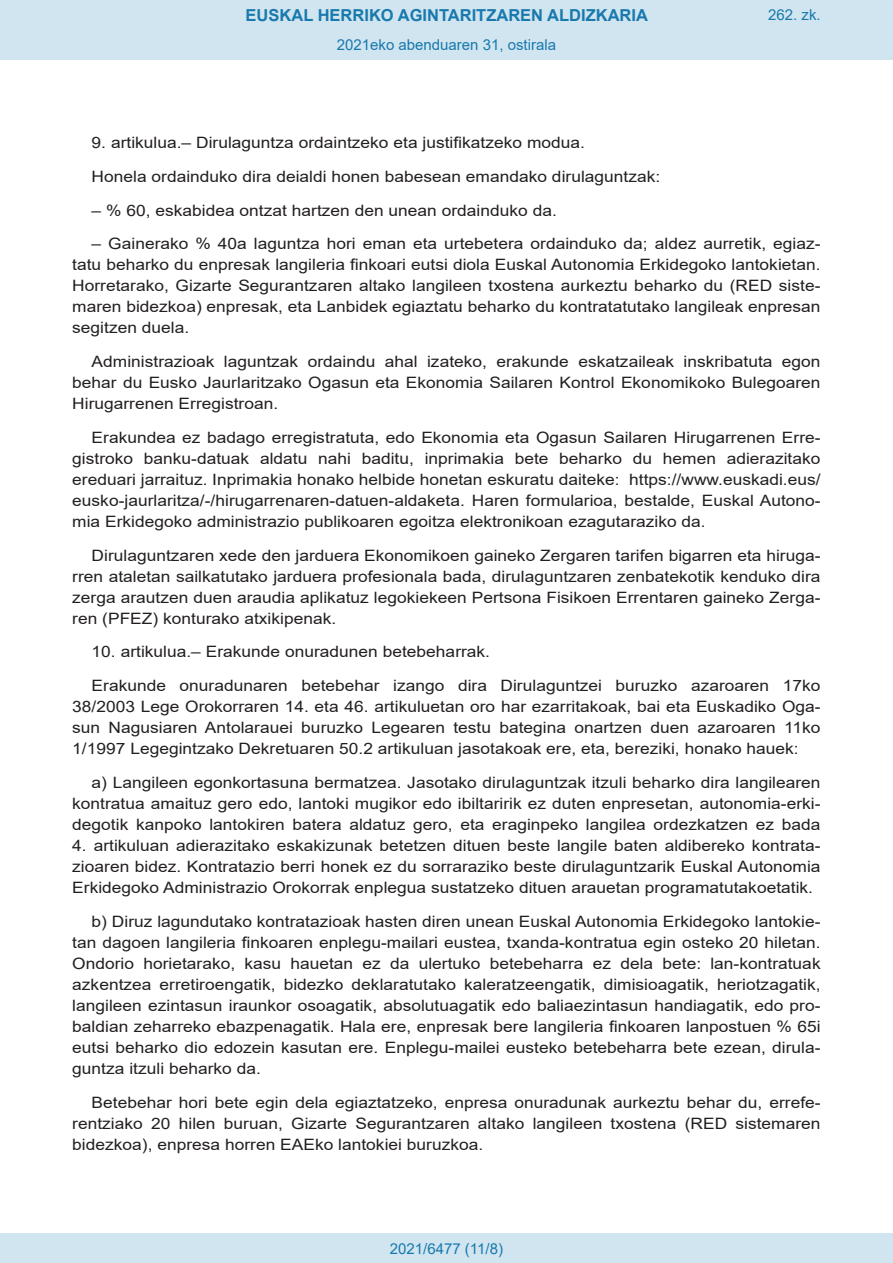
<style>
.page{position:relative;width:893px;height:1263px;background:#fff}
.page>*{position:absolute;margin:0;border:0;box-sizing:border-box;transform-origin:0 0}
.t1{font:700 16.5px "Arial";color:#1879ad}
.BOPVDetalle{font:15.6px/21px "Arial";color:#231f20;text-align:justify;scale:1.11 1}
.Paginacion_Centro{font:15px "Arial";color:#1879ad}
</style>
<div class="page">
<div style="left:0;top:0;width:893px;height:60px;background:#d0e5f0"></div>
<div style="left:0;top:1233px;width:893px;height:30px;background:#d0e5f0"></div>
<p class="t1" style="left:246px;top:3px;width:404px">EUSKAL HERRIKO AGINTARITZAREN ALDIZKARIA</p>
<p class="Paginacion_Centro" style="left:337px;top:35px;width:221px">2021eko abenduaren 31, ostirala</p>
<p class="Paginacion_Centro" style="left:768px;top:5px;width:54px">262. zk.</p>
<p class="BOPVDetalle" style="left:92px;top:132px;width:446px">9. artikulua.– Dirulaguntza ordaintzeko eta justifikatzeko modua.</p>
<p class="BOPVDetalle" style="left:92px;top:166px;width:514px">Honela ordainduko dira deialdi honen babesean emandako dirulaguntzak:</p>
<p class="BOPVDetalle" style="left:92px;top:200px;width:421px">– % 60, eskabidea ontzat hartzen den unean ordainduko da.</p>
<p class="BOPVDetalle" style="left:72px;top:233px;width:676px;text-indent:19px">– Gainerako % 40a laguntza hori eman eta urtebetera ordainduko da; aldez aurretik, egiaz&shy;tatu beharko du enpresak langileria finkoari eutsi diola Euskal Autonomia Erkidegoko lantokietan.<br>Horretarako, Gizarte Segurantzaren altako langileen txostena aurkeztu beharko du (RED siste&shy;maren bidezkoa) enpresak, eta Lanbidek egiaztatu beharko du kontratatutako langileak enpresan segitzen duela.</p>
<p class="BOPVDetalle" style="left:72px;top:351px;width:676px;text-indent:19px">Administrazioak laguntzak ordaindu ahal izateko, erakunde eskatzaileak inskribatuta egon behar du Eusko Jaurlaritzako Ogasun eta Ekonomia Sailaren Kontrol Ekonomikoko Bulegoaren Hirugarrenen Erregistroan.</p>
<p class="BOPVDetalle" style="left:72px;top:427px;width:676px;text-indent:19px">Erakundea ez badago erregistratuta, edo Ekonomia eta Ogasun Sailaren Hirugarrenen Erre&shy;gistroko banku-datuak aldatu nahi baditu, inprimakia bete beharko du hemen adierazitako ereduari jarraituz. Inprimakia honako helbide honetan eskuratu daiteke: https://www.euskadi.eus/ eusko-jaurlaritza/-/hirugarrenaren-datuen-aldaketa. Haren formularioa, bestalde, Euskal Autono&shy;mia Erkidegoko administrazio publikoaren egoitza elektronikoan ezagutaraziko da.</p>
<p class="BOPVDetalle" style="left:72px;top:545px;width:676px;text-indent:19px">Dirulaguntzaren xede den jarduera Ekonomikoen gaineko Zergaren tarifen bigarren eta hiruga&shy;rren ataletan sailkatutako jarduera profesionala bada, dirulaguntzaren zenbatekotik kenduko dira zerga arautzen duen araudia aplikatuz legokiekeen Pertsona Fisikoen Errentaren gaineko Zerga&shy;ren (PFEZ) konturako atxikipenak.</p>
<p class="BOPVDetalle" style="left:92px;top:641px;width:360px">10. artikulua.– Erakunde onuradunen betebeharrak.</p>
<p class="BOPVDetalle" style="left:72px;top:675px;width:676px;text-indent:19px">Erakunde onuradunaren betebehar izango dira Dirulaguntzei buruzko azaroaren 17ko 38/2003 Lege Orokorraren 14. eta 46. artikuluetan oro har ezarritakoak, bai eta Euskadiko Oga&shy;sun Nagusiaren Antolarauei buruzko Legearen testu bategina onartzen duen azaroaren 11ko 1/1997 Legegintzako Dekretuaren 50.2 artikuluan jasotakoak ere, eta, bereziki, honako hauek:</p>
<p class="BOPVDetalle" style="left:72px;top:772px;width:676px;text-indent:19px">a) Langileen egonkortasuna bermatzea. Jasotako dirulaguntzak itzuli beharko dira langilearen kontratua amaituz gero edo, lantoki mugikor edo ibiltaririk ez duten enpresetan, autonomia-erki&shy;degotik kanpoko lantokiren batera aldatuz gero, eta eraginpeko langilea ordezkatzen ez bada</p>
<p class="BOPVDetalle" style="left:72px;top:835px;width:676px">4. artikuluan adierazitako eskakizunak betetzen dituen beste langile baten aldibereko kontrata&shy;zioaren bidez. Kontratazio berri honek ez du sorraraziko beste dirulaguntzarik Euskal Autonomia Erkidegoko Administrazio Orokorrak enplegua sustatzeko dituen arauetan programatutakoetatik.</p>
<p class="BOPVDetalle" style="left:72px;top:911px;width:676px;text-indent:19px">b) Diruz lagundutako kontratazioak hasten diren unean Euskal Autonomia Erkidegoko lantokie&shy;tan dagoen langileria finkoaren enplegu-mailari eustea, txanda-kontratua egin osteko 20 hiletan.<br>Ondorio horietarako, kasu hauetan ez da ulertuko betebeharra ez dela bete: lan-kontratuak azkentzea erretiroengatik, bidezko deklaratutako kaleratzeengatik, dimisioagatik, heriotzagatik, langileen ezintasun iraunkor osoagatik, absolutuagatik edo baliaezintasun handiagatik, edo pro&shy;baldian zeharreko ebazpenagatik. Hala ere, enpresak bere langileria finkoaren lanpostuen % 65i eutsi beharko dio edozein kasutan ere. Enplegu-mailei eusteko betebeharra bete ezean, dirula&shy;guntza itzuli beharko da.</p>
<p class="BOPVDetalle" style="left:72px;top:1091px;width:676px;text-indent:19px">Betebehar hori bete egin dela egiaztatzeko, enpresa onuradunak aurkeztu behar du, errefe&shy;rentziako 20 hilen buruan, Gizarte Segurantzaren altako langileen txostena (RED sistemaren bidezkoa), enpresa horren EAEko lantokiei buruzkoa.</p>
<p class="Paginacion_Centro" style="left:390px;top:1238px;width:115px">2021/6477 (11/8)</p>
</div>
